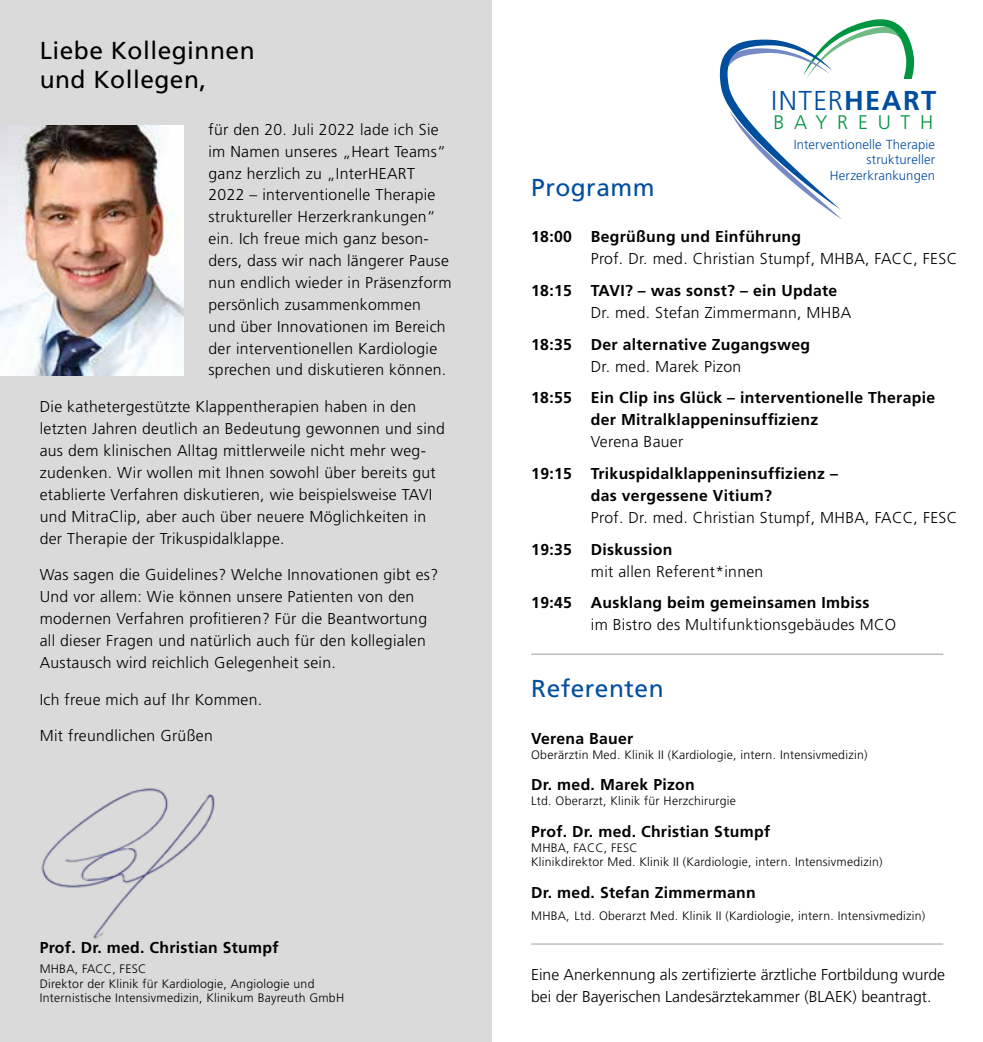
<style>
.page{position:relative;width:983px;height:1042px;background:#fff}
.page>*{position:absolute;margin:0;border:0;box-sizing:border-box;transform-origin:0 0}
.t1{font:300 27.3px "Frutiger CE";letter-spacing:.05em;color:#004e9e}
.t2{font:24.5px/29.4px "Frutiger CE";letter-spacing:.02em;color:#000}
.t3{font:24.5px "Frutiger CE";letter-spacing:.02em;color:#004e9e}
.t4{font:300 19.6px "Frutiger CE";letter-spacing:.5em;color:#009540}
.t5{font:300 15.75px/21.9px "Frutiger";letter-spacing:.02em;color:#000}
.t6{font:700 15.75px/21.9px "Frutiger CE";letter-spacing:.02em;color:#000}
.t7{font:300 15.75px/21.9px "Frutiger";color:#000}
.t8{font:300 13.12px/15.8px "Frutiger CE";letter-spacing:.01em;color:#004e9e;text-align:right}
.t9{font:300 12.25px/14.7px "Frutiger";letter-spacing:.02em;color:#000}
.s1{font-weight:700}
</style>
<div class="page">
<div style="left:0;top:0;width:491px;height:1042px;background:#dadada"></div>
<img style="left:41px;top:788px;width:174px;height:151px">
<hr style="left:531px;top:654px;width:412px;height:1px;background:#9d9d9c">
<hr style="left:531px;top:943px;width:412px;height:1px;background:#9d9d9c">
<img style="left:0;top:126px;width:184px;height:250px">
<svg style="left:719px;top:19px;width:194px;height:200px"></svg>
<div style="left:841px;top:79px;width:100px;height:151px;background:#fff"></div>
<h2 class="t2" style="left:40px;top:35px;width:216px">Liebe Kolleginnen und Kollegen,</h2>
<p class="t5" style="left:208px;top:118px;width:244px">für den 20. Juli 2022 lade ich Sie im Namen unseres „Heart Teams“ ganz herzlich zu „InterHEART<br>2022 – interventionelle Therapie struktureller Herzerkrankungen“ ein. Ich freue mich ganz beson&shy;ders, dass wir nach längerer Pause nun endlich wieder in Präsenzform persönlich zusammenkommen und über Innovationen im Bereich der interventionellen Kardiologie sprechen und diskutieren können.</p>
<p class="t5" style="left:40px;top:396px;width:407px">Die kathetergestützte Klappentherapien haben in den letzten Jahren deutlich an Bedeutung gewonnen und sind aus dem klinischen Alltag mittlerweile nicht mehr weg&shy;zudenken. Wir wollen mit Ihnen sowohl über bereits gut etablierte Verfahren diskutieren, wie beispielsweise TAVI und MitraClip, aber auch über neuere Möglichkeiten in der Therapie der Trikuspidalklappe.</p>
<p class="t5" style="left:40px;top:564px;width:400px">Was sagen die Guidelines? Welche Innovationen gibt es?<br>Und vor allem: Wie können unsere Patienten von den modernen Verfahren profitieren? Für die Beantwortung all dieser Fragen und natürlich auch für den kollegialen Austausch wird reichlich Gelegenheit sein.</p>
<p class="t5" style="left:40px;top:688px;width:224px">Ich freue mich auf Ihr Kommen.</p>
<p class="t5" style="left:40px;top:725px;width:174px">Mit freundlichen Grüßen</p>
<h1 class="t1" style="left:771px;top:84px;width:167px">INTER<span class="s1">HEART</span></h1>
<p class="t8" style="left:793px;top:136px;width:143px">Interventionelle Therapie struktureller<br>Herzerkrankungen</p>
<p class="t4" style="left:773px;top:111px;width:161px">BAYREUTH</p>
<h2 class="t3" style="left:531px;top:173px;width:125px">Programm</h2>
<p class="t6" style="left:531px;top:226px;width:271px">18:00 Begrüßung und Einführung</p>
<p class="t5" style="left:590px;top:248px;width:368px">Prof. Dr. med. Christian Stumpf, MHBA, FACC, FESC</p>
<p class="t6" style="left:531px;top:280px;width:307px">18:15 TAVI? – was sonst? – ein Update</p>
<p class="t5" style="left:590px;top:301px;width:262px">Dr. med. Stefan Zimmermann, MHBA</p>
<p class="t6" style="left:531px;top:333px;width:280px">18:35 Der alternative Zugangsweg</p>
<p class="t5" style="left:590px;top:355px;width:152px">Dr. med. Marek Pizon</p>
<p class="t6" style="left:590px;top:387px;width:346px;text-indent:-60px">18:55 Ein Clip ins Glück – interventionelle Therapie der Mitralklappeninsuffizienz</p>
<p class="t5" style="left:590px;top:431px;width:94px">Verena Bauer</p>
<p class="t6" style="left:531px;top:462px;width:308px;text-align:center">19:15 Trikuspidalklappeninsuffizienz – das vergessene Vitium?</p>
<p class="t5" style="left:590px;top:506px;width:368px">Prof. Dr. med. Christian Stumpf, MHBA, FACC, FESC</p>
<p class="t6" style="left:531px;top:538px;width:143px">19:35 Diskussion</p>
<p class="t5" style="left:590px;top:560px;width:174px">mit allen Referent*innen</p>
<p class="t6" style="left:531px;top:592px;width:339px">19:45 Ausklang beim gemeinsamen Imbiss</p>
<p class="t5" style="left:590px;top:614px;width:307px">im Bistro des Multifunktionsgebäudes MCO</p>
<h2 class="t3" style="left:531px;top:674px;width:134px">Referenten</h2>
<p class="t6" style="left:531px;top:727px;width:104px">Verena Bauer</p>
<p class="t9" style="left:531px;top:747px;width:337px">Oberärztin Med. Klinik II (Kardiologie, intern. Intensivmedizin)</p>
<p class="t6" style="left:531px;top:774px;width:165px">Dr. med. Marek Pizon</p>
<p class="t9" style="left:531px;top:793px;width:206px">Ltd. Oberarzt, Klinik für Herzchirurgie</p>
<p class="t6" style="left:531px;top:820px;width:240px">Prof. Dr. med. Christian Stumpf</p>
<p class="t9" style="left:531px;top:840px;width:353px">MHBA, FACC, FESC<br>Klinikdirektor Med. Klinik II (Kardiologie, intern. Intensivmedizin)</p>
<p class="t6" style="left:531px;top:881px;width:226px">Dr. med. Stefan Zimmermann</p>
<p class="t9" style="left:531px;top:908px;width:395px">MHBA, Ltd. Oberarzt Med. Klinik II (Kardiologie, intern. Intensivmedizin)</p>
<p class="t6" style="left:40px;top:937px;width:240px">Prof. Dr. med. Christian Stumpf</p>
<p class="t9" style="left:40px;top:961px;width:306px">MHBA, FACC, FESC<br>Direktor der Klinik für Kardiologie, Angiologie und<br>Internistische Intensivmedizin, Klinikum Bayreuth GmbH</p>
<p class="t7" style="left:531px;top:964px;width:415px">Eine Anerkennung als zertifizierte ärztliche Fortbildung wurde bei der Bayerischen Landesärztekammer (BLAEK) beantragt.</p>
</div>
